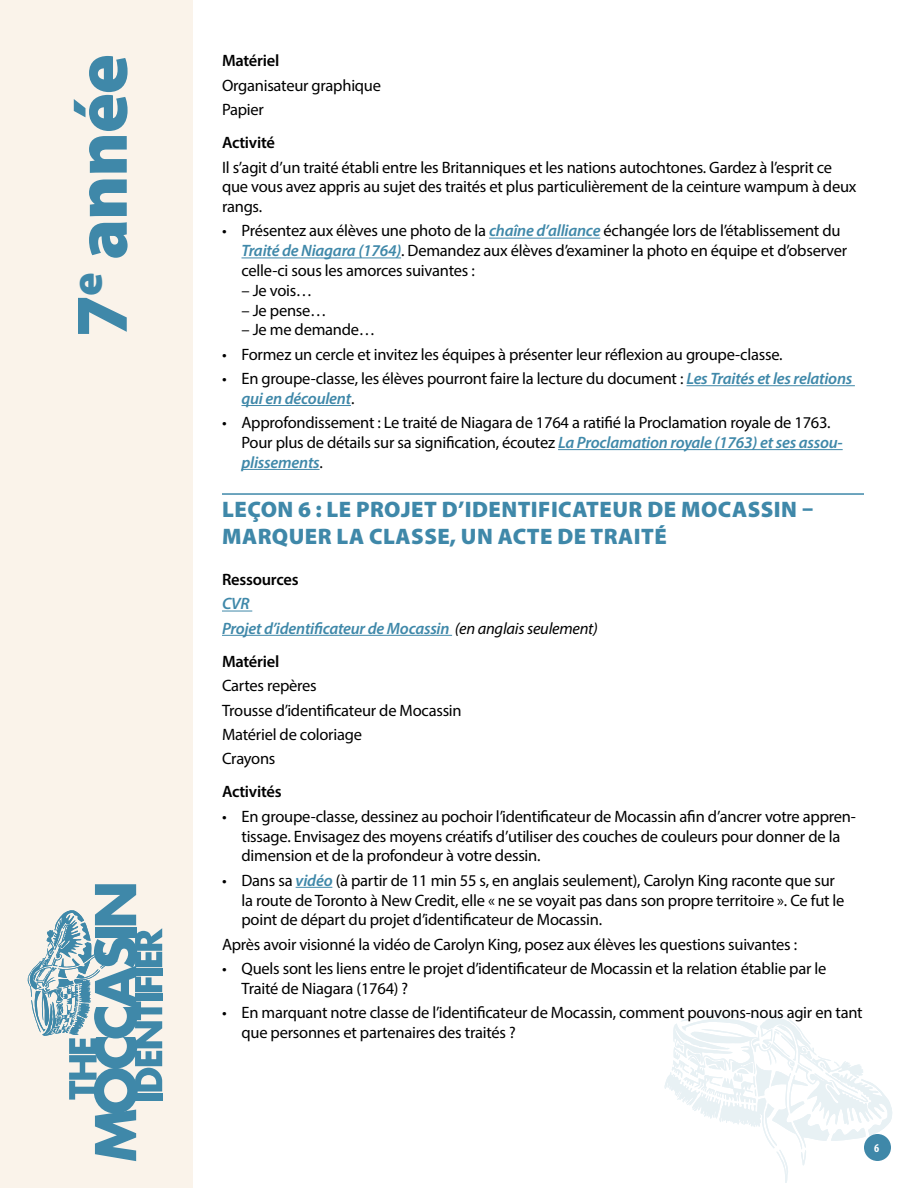
<style>
.page{position:relative;width:918px;height:1188px;background:#fff}
.page>*{position:absolute;margin:0;border:0;box-sizing:border-box;transform-origin:0 0}
.t1{font:900 75px "Myriad Pro";letter-spacing:-.02em;color:#3f88a9}
.t2{font:900 22.5px/27px "Myriad Pro";letter-spacing:.02em;color:#3f88a9}
.t3{font:16.5px/19.8px "Myriad Pro";letter-spacing:-.015em;color:#000}
.t4{font:italic 600 16.5px/24.3px "Myriad Pro";letter-spacing:-.015em;color:#3f88a9}
.t5{font:600 16.5px "Myriad Pro";letter-spacing:-.015em;color:#000}
.t6{font:700 condensed 12px "Myriad Pro";color:#fff}
.s1{font-weight:600;font-style:italic;color:#3f88a9}
.s2{font-weight:400;color:#000}
</style>
<div class="page">
<div style="left:0;top:0;width:194px;height:1188px;background:#faf3ea"></div>
<svg style="left:664px;top:1014px;width:228px;height:169px"></svg>
<svg style="left:28px;top:884px;width:134px;height:277px"></svg>
<div style="left:864px;top:1134px;width:27px;height:27px;background:#3f88a9;border-radius:50%"></div>
<hr style="left:489px;top:238px;width:111px;height:1px;background:#3f88a9">
<hr style="left:242px;top:258px;width:159px;height:1px;background:#3f88a9">
<hr style="left:687px;top:385px;width:168px;height:1px;background:#3f88a9">
<hr style="left:242px;top:405px;width:109px;height:1px;background:#3f88a9">
<hr style="left:558px;top:449px;width:285px;height:1px;background:#3f88a9">
<hr style="left:242px;top:469px;width:78px;height:1px;background:#3f88a9">
<hr style="left:222px;top:493px;width:642px;height:2px;background:#3f88a9">
<hr style="left:222px;top:611px;width:30px;height:1px;background:#3f88a9">
<hr style="left:222px;top:635px;width:230px;height:1px;background:#3f88a9">
<hr style="left:296px;top:887px;width:36px;height:1px;background:#3f88a9">
<h1 class="t1" style="left:51px;top:337px;width:285px;rotate:-90deg">7<sup>e</sup> année</h1>
<p class="t5" style="left:222px;top:50px;width:59px">Matériel</p>
<p class="t3" style="left:222px;top:73px;width:161px;line-height:24.3px">Organisateur graphique<br>Papier</p>
<p class="t5" style="left:222px;top:132px;width:55px">Activité</p>
<p class="t3" style="left:222px;top:157px;width:636px">Il s’agit d’un traité établi entre les Britanniques et les nations autochtones. Gardez à l’esprit ce que vous avez appris au sujet des traités et plus particulièrement de la ceinture wampum à deux rangs.</p>
<p class="t3" style="left:242px;top:221px;width:607px;text-indent:-20px">• Présentez aux élèves une photo de la <span class="s1">chaîne d’alliance</span> échangée lors de l’établissement du<br><span class="s1">Traité de Niagara (1764)</span>. Demandez aux élèves d’examiner la photo en équipe et d’observer celle-ci sous les amorces suivantes :</p>
<p class="t3" style="left:242px;top:280px;width:72px">– Je vois…</p>
<p class="t3" style="left:242px;top:300px;width:87px">– Je pense…</p>
<p class="t3" style="left:242px;top:320px;width:135px">– Je me demande…</p>
<p class="t3" style="left:222px;top:344px;width:562px">• Formez un cercle et invitez les équipes à présenter leur réflexion au groupe-classe.</p>
<p class="t3" style="left:242px;top:368px;width:612px;text-indent:-20px">• En groupe-classe, les élèves pourront faire la lecture du document : <span class="s1">Les Traités et les relations qui en découlent</span>.</p>
<p class="t3" style="left:242px;top:413px;width:603px;text-indent:-20px">• Approfondissement : Le traité de Niagara de 1764 a ratifié la Proclamation royale de 1763.<br>Pour plus de détails sur sa signification, écoutez <span class="s1">La Proclamation royale (1763) et ses assou&shy;plissements</span>.</p>
<h2 class="t2" style="left:222px;top:495px;width:593px">LEÇON 6 : LE PROJET D’IDENTIFICATEUR DE MOCASSIN –<br>MARQUER LA CLASSE, UN ACTE DE TRAITÉ</h2>
<p class="t5" style="left:222px;top:569px;width:78px">Ressources</p>
<p class="t4" style="left:222px;top:591px;width:377px">CVR<br>Projet d’identificateur de Mocassin <span class="s2">(en anglais seulement)</span></p>
<p class="t5" style="left:222px;top:651px;width:59px">Matériel</p>
<p class="t3" style="left:222px;top:673px;width:241px;line-height:24.3px">Cartes repères<br>Trousse d’identificateur de Mocassin<br>Matériel de coloriage<br>Crayons</p>
<p class="t5" style="left:222px;top:781px;width:61px">Activités</p>
<p class="t3" style="left:242px;top:806px;width:616px;text-indent:-20px">• En groupe-classe, dessinez au pochoir l’identificateur de Mocassin afin d’ancrer votre appren&shy;tissage. Envisagez des moyens créatifs d’utiliser des couches de couleurs pour donner de la dimension et de la profondeur à votre dessin.</p>
<p class="t3" style="left:242px;top:870px;width:605px;text-indent:-20px">• Dans sa <span class="s1">vidéo</span> (à partir de 11 min 55 s, en anglais seulement), Carolyn King raconte que sur la route de Toronto à New Credit, elle « ne se voyait pas dans son propre territoire ». Ce fut le point de départ du projet d’identificateur de Mocassin.</p>
<p class="t3" style="left:222px;top:934px;width:577px">Après avoir visionné la vidéo de Carolyn King, posez aux élèves les questions suivantes :</p>
<p class="t3" style="left:242px;top:958px;width:586px;text-indent:-20px">• Quels sont les liens entre le projet d’identificateur de Mocassin et la relation établie par le<br>Traité de Niagara (1764) ?</p>
<p class="t3" style="left:242px;top:1002px;width:623px;text-indent:-20px">• En marquant notre classe de l’identificateur de Mocassin, comment pouvons-nous agir en tant que personnes et partenaires des traités ?</p>
<p class="t6" style="left:874px;top:1141px;width:7px">6</p>
</div>
